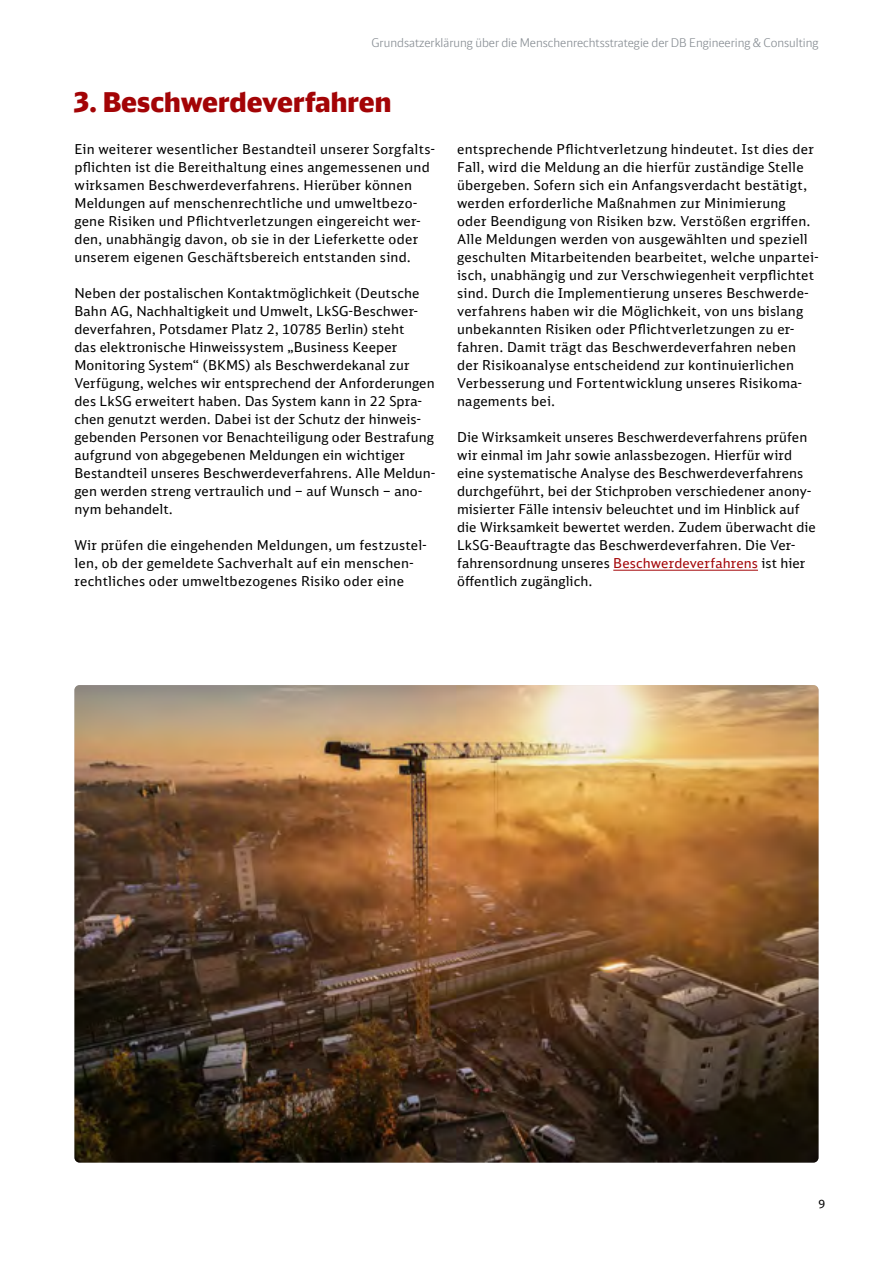
<style>
.page{position:relative;width:893px;height:1263px;background:#fff}
.page>*{position:absolute;margin:0;border:0;box-sizing:border-box;transform-origin:0 0}
.t1{font:900 27px "DB Head";color:#a30406}
.t2{font:13.5px/18px "DB Sans";letter-spacing:.015em;color:#000}
.t3{font:300 12px "DB Neo Head";color:#878d93}
.t4{font:11.25px "DB Sans";color:#000}
.s1{color:#a30406}
</style>
<div class="page">
<hr style="left:613px;top:570px;width:145px;height:1px;background:#a30406">
<img style="left:74px;top:685px;width:745px;height:477px">
<p class="t3" style="left:372px;top:35px;width:448px">Grundsatzerklärung über die Menschenrechtsstrategie der DB Engineering &amp; Consulting</p>
<h1 class="t1" style="left:74px;top:85px;width:318px">3. Beschwerdeverfahren</h1>
<p class="t2" style="left:74px;top:140px;width:362px">Ein weiterer wesentlicher Bestandteil unserer Sorgfalts&shy;pflichten ist die Bereithaltung eines angemessenen und wirksamen Beschwerdeverfahrens. Hierüber können Meldungen auf menschenrechtliche und umweltbezo&shy;gene Risiken und Pflichtverletzungen eingereicht wer&shy;den, unabhängig davon, ob sie in der Lieferkette oder unserem eigenen Geschäftsbereich entstanden sind.</p>
<p class="t2" style="left:74px;top:284px;width:362px">Neben der postalischen Kontaktmöglichkeit (Deutsche Bahn AG, Nachhaltigkeit und Umwelt, LkSG-Beschwer&shy;deverfahren, Potsdamer Platz 2, 10785 Berlin) steht<br>das elektronische Hinweissystem „Business Keeper Monitoring System“ (BKMS) als Beschwerdekanal zur Verfügung, welches wir entsprechend der Anforderungen des LkSG erweitert haben. Das System kann in 22 Spra&shy;chen genutzt werden. Dabei ist der Schutz der hinweis&shy;gebenden Personen vor Benachteiligung oder Bestrafung aufgrund von abgegebenen Meldungen ein wichtiger Bestandteil unseres Beschwerdeverfahrens. Alle Meldun&shy;gen werden streng vertraulich und – auf Wunsch – ano&shy;nym behandelt.</p>
<p class="t2" style="left:74px;top:536px;width:354px">Wir prüfen die eingehenden Meldungen, um festzustel&shy;len, ob der gemeldete Sachverhalt auf ein menschen&shy;rechtliches oder umweltbezogenes Risiko oder eine</p>
<p class="t2" style="left:457px;top:140px;width:363px">entsprechende Pflichtverletzung hindeutet. Ist dies der Fall, wird die Meldung an die hierfür zuständige Stelle übergeben. Sofern sich ein Anfangsverdacht bestätigt, werden erforderliche Maßnahmen zur Minimierung oder Beendigung von Risiken bzw. Verstößen ergriffen.<br>Alle Meldungen werden von ausgewählten und speziell geschulten Mitarbeitenden bearbeitet, welche unpartei&shy;isch, unabhängig und zur Verschwiegenheit verpflichtet sind. Durch die Implementierung unseres Beschwerde&shy;verfahrens haben wir die Möglichkeit, von uns bislang unbekannten Risiken oder Pflichtverletzungen zu er&shy;fahren. Damit trägt das Beschwerdeverfahren neben der Risikoanalyse entscheidend zur kontinuierlichen Verbesserung und Fortentwicklung unseres Risikoma&shy;nagements bei.</p>
<p class="t2" style="left:457px;top:428px;width:360px">Die Wirksamkeit unseres Beschwerdeverfahrens prüfen wir einmal im Jahr sowie anlassbezogen. Hierfür wird eine systematische Analyse des Beschwerdeverfahrens durchgeführt, bei der Stichproben verschiedener anony&shy;misierter Fälle intensiv beleuchtet und im Hinblick auf die Wirksamkeit bewertet werden. Zudem überwacht die LkSG-Beauftragte das Beschwerdeverfahren. Die Ver&shy;fahrensordnung unseres <span class="s1">Beschwerdeverfahrens</span> ist hier öffentlich zugänglich.</p>
<p class="t4" style="left:819px;top:1197px;width:8px">9</p>
</div>
